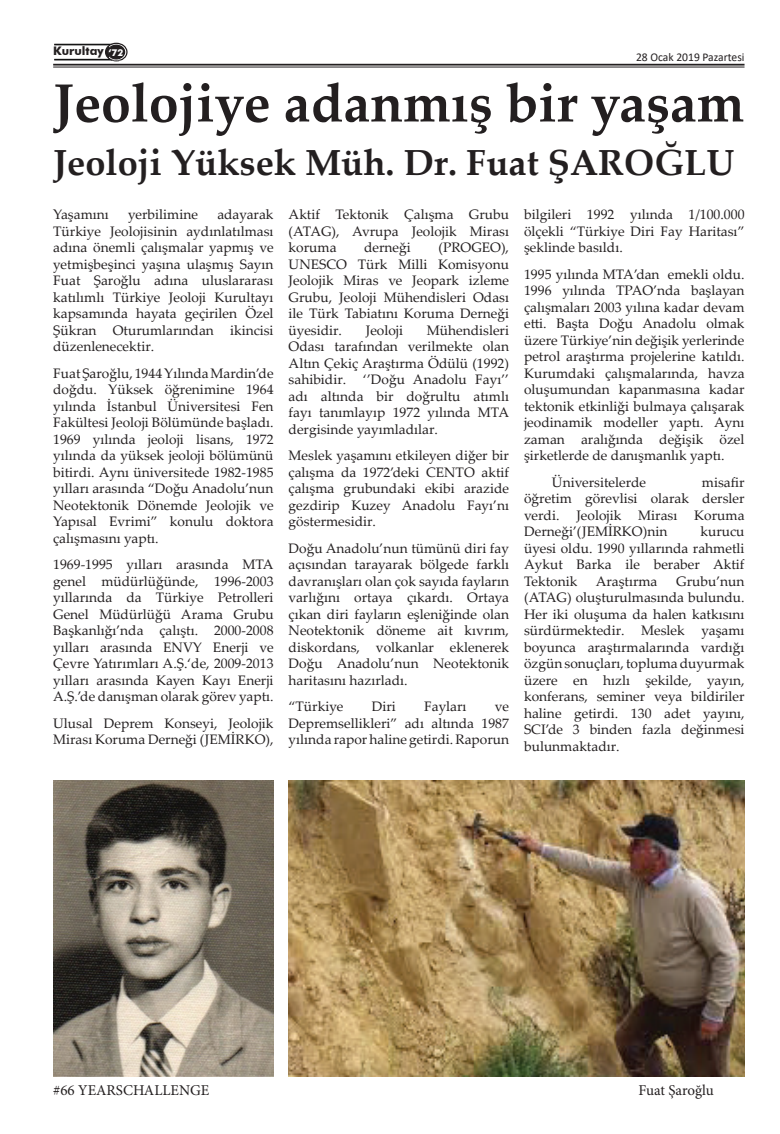
<style>
.page{position:relative;width:780px;height:1134px;background:#fff}
.page>*{position:absolute;margin:0;border:0;box-sizing:border-box;transform-origin:0 0}
.t1{font:700 53.75px "Palatino Linotype";color:#231f20}
.t2{font:700 36.25px "Palatino Linotype";color:#231f20}
.t3{font:15px "Minion Pro";color:#231f20}
.t4{font:13.75px/16.5px "Palatino Linotype";color:#231f20;text-align:justify}
.t5{font:11.88px "Calibri";color:#231f20}
.t6{font:700 11.75px "Tr Sah Futura BT";color:#231f20}
.s1{font-size:9.5px;color:#fff}
</style>
<div class="page">
<hr style="left:54px;top:44px;width:62px;height:1px;background:#000">
<hr style="left:54px;top:45px;width:62px;height:1px;background:#000">
<hr style="left:54px;top:60px;width:62px;height:1px;background:#000">
<hr style="left:54px;top:59px;width:62px;height:1px;background:#000">
<svg style="left:96px;top:42px;width:32px;height:20px"></svg>
<hr style="left:53px;top:64px;width:691px;height:2px;background:#231f20">
<hr style="left:53px;top:67px;width:691px;height:1px;background:#231f20">
<img style="left:53px;top:781px;width:220px;height:295px">
<img style="left:288px;top:781px;width:456px;height:295px">
<p class="t6" style="left:53px;top:43px;width:72px">Kurultay <span class="s1">‘72</span></p>
<p class="t5" style="left:636px;top:49px;width:110px">28 Ocak 2019 Pazartesi</p>
<h1 class="t1" style="left:53px;top:65px;width:692px">Jeolojiye adanmış bir yaşam</h1>
<h2 class="t2" style="left:53px;top:137px;width:683px">Jeoloji Yüksek Müh. Dr. Fuat ŞAROĞLU</h2>
<p class="t4" style="left:53px;top:206px;width:57px">Yaşamını</p>
<p class="t4" style="left:128px;top:206px;width:71px">yerbilimine</p>
<p class="t4" style="left:524px;top:206px;width:222px">bilgileri 1992 yılında 1/100.000 ölçekli “Türkiye Diri Fay Haritası” şeklinde basıldı.</p>
<p class="t4" style="left:524px;top:265px;width:222px">1995 yılında MTA’dan emekli oldu.<br>1996 yılında TPAO’nda başlayan çalışmaları 2003 yılına kadar devam etti. Başta Doğu Anadolu olmak üzere Türkiye’nin değişik yerlerinde petrol araştırma projelerine katıldı.<br>Kurumdaki çalışmalarında, havza oluşumundan kapanmasına kadar tektonik etkinliği bulmaya çalışarak jeodinamik modeller yaptı. Aynı zaman aralığında değişik özel şirketlerde de danışmanlık yaptı.</p>
<p class="t4" style="left:552px;top:473px;width:96px">Üniversitelerde</p>
<p class="t4" style="left:288px;top:206px;width:222px">Aktif Tektonik Çalışma Grubu (ATAG), Avrupa Jeolojik Mirası koruma</p>
<p class="t4" style="left:53px;top:206px;width:222px;text-indent:164px">adayarak Türkiye Jeolojisinin aydınlatılması adına önemli çalışmalar yapmış ve yetmişbeşinci yaşına ulaşmış Sayın Fuat Şaroğlu adına uluslararası katılımlı Türkiye Jeoloji Kurultayı kapsamında hayata geçirilen Özel Şükran Oturumlarından ikincisi düzenlenecektir.</p>
<p class="t4" style="left:53px;top:364px;width:222px">Fuat Şaroğlu, 1944 Yılında Mardin’de doğdu. Yüksek öğrenimine 1964 yılında İstanbul Üniversitesi Fen Fakültesi Jeoloji Bölümünde başladı.<br>1969 yılında jeoloji lisans, 1972 yılında da yüksek jeoloji bölümünü bitirdi. Aynı üniversitede 1982-1985 yılları arasında “Doğu Anadolu’nun Neotektonik Dönemde Jeolojik ve Yapısal Evrimi” konulu doktora çalışmasını yaptı.</p>
<p class="t4" style="left:53px;top:556px;width:222px">1969-1995 yılları arasında MTA genel müdürlüğünde, 1996-2003 yıllarında da Türkiye Petrolleri Genel Müdürlüğü Arama Grubu Başkanlığı’nda çalıştı. 2000-2008 yılları arasında ENVY Enerji ve Çevre Yatırımları A.Ş.‘de, 2009-2013 yılları arasında Kayen Kayı Enerji A.Ş.’de danışman olarak görev yaptı.</p>
<p class="t4" style="left:53px;top:714px;width:222px">Ulusal Deprem Konseyi, Jeolojik<br>Mirası Koruma Derneği (JEMİRKO),</p>
<p class="t4" style="left:288px;top:239px;width:222px;text-indent:150px">(PROGEO), UNESCO Türk Milli Komisyonu Jeolojik Miras ve Jeopark izleme Grubu, Jeoloji Mühendisleri Odası ile Türk Tabiatını Koruma Derneği üyesidir.</p>
<p class="t4" style="left:364px;top:239px;width:48px">derneği</p>
<p class="t4" style="left:288px;top:321px;width:222px;text-indent:138px">Mühendisleri Odası tarafından verilmekte olan Altın Çekiç Araştırma Ödülü (1992) sahibidir. ‘’Doğu Anadolu Fayı’’ adı altında bir doğrultu atımlı fayı tanımlayıp 1972 yılında MTA dergisinde yayımladılar.</p>
<p class="t4" style="left:288px;top:447px;width:222px">Meslek yaşamını etkileyen diğer bir çalışma da 1972’deki CENTO aktif çalışma grubundaki ekibi arazide gezdirip Kuzey Anadolu Fayı’nı göstermesidir.</p>
<p class="t4" style="left:288px;top:539px;width:222px">Doğu Anadolu’nun tümünü diri fay açısından tarayarak bölgede farklı davranışları olan çok sayıda fayların varlığını ortaya çıkardı. Ortaya çıkan diri fayların eşleniğinde olan Neotektonik döneme ait kıvrım, diskordans, volkanlar eklenerek Doğu Anadolu’nun Neotektonik haritasını hazırladı.</p>
<p class="t4" style="left:288px;top:698px;width:56px">“Türkiye</p>
<p class="t4" style="left:372px;top:698px;width:26px">Diri</p>
<p class="t4" style="left:424px;top:698px;width:44px">Fayları</p>
<p class="t4" style="left:366px;top:321px;width:39px">Jeoloji</p>
<p class="t4" style="left:524px;top:473px;width:222px;text-indent:178px">misafir öğretim görevlisi olarak dersler verdi. Jeolojik Mirası Koruma Derneği’(JEMİRKO)nin</p>
<p class="t4" style="left:524px;top:523px;width:222px;text-indent:176px">kurucu üyesi oldu. 1990 yıllarında rahmetli Aykut Barka ile beraber Aktif Tektonik</p>
<p class="t4" style="left:595px;top:572px;width:63px">Araştırma</p>
<p class="t4" style="left:524px;top:572px;width:222px;text-indent:152px">Grubu’nun (ATAG) oluşturulmasında bulundu.<br>Her iki oluşuma da halen katkısını sürdürmektedir. Meslek yaşamı boyunca araştırmalarında vardığı özgün sonuçları, topluma duyurmak üzere en hızlı şekilde, yayın, konferans, seminer veya bildiriler haline getirdi. 130 adet yayını, SCI’de 3 binden fazla değinmesi bulunmaktadır.</p>
<p class="t4" style="left:288px;top:698px;width:222px;text-indent:206px">ve Depremsellikleri” adı altında 1987 yılında rapor haline getirdi. Raporun</p>
<p class="t3" style="left:53px;top:1080px;width:158px">#66 YEARSCHALLENGE</p>
<p class="t3" style="left:638px;top:1080px;width:77px">Fuat Şaroğlu</p>
</div>
